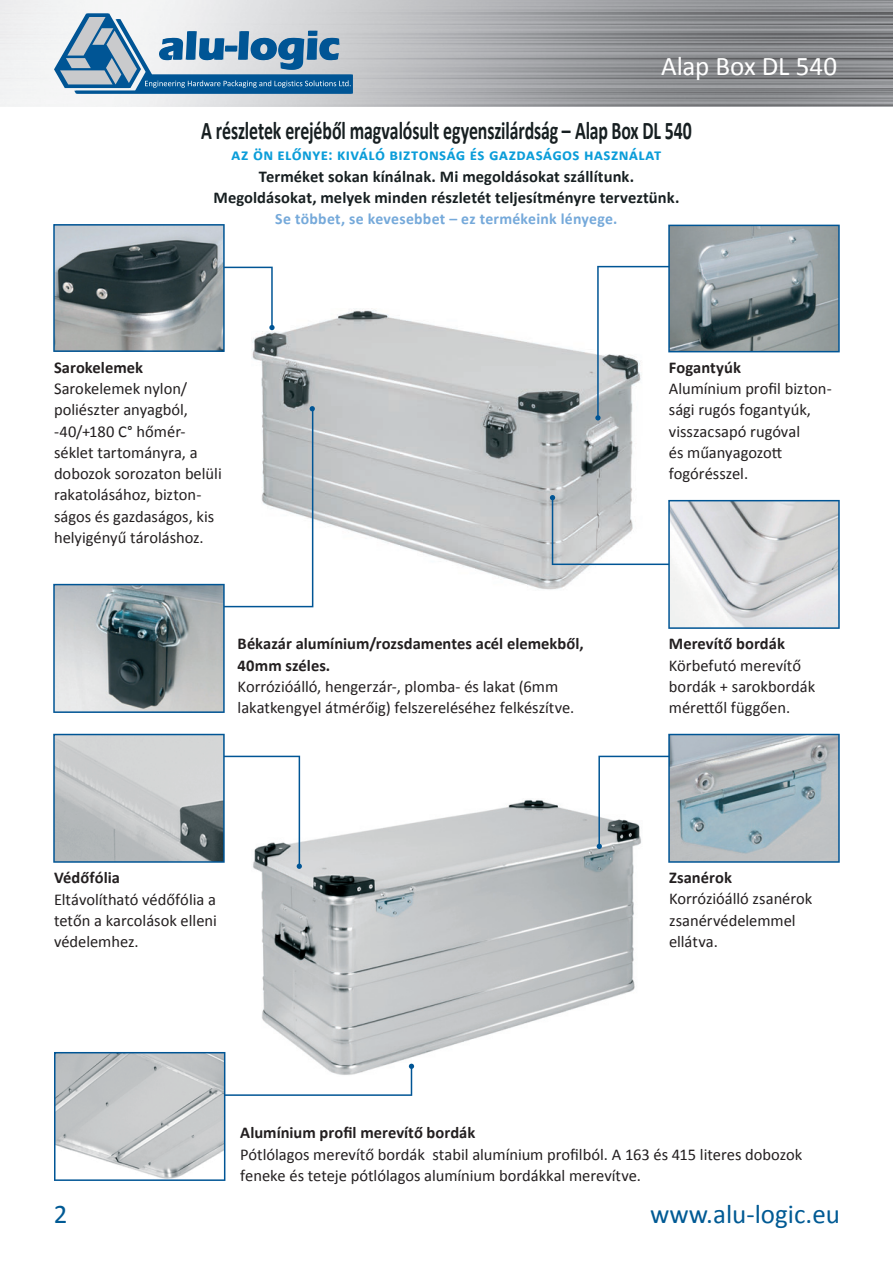
<style>
.page{position:relative;width:893px;height:1263px;background:#fff}
.page>*{position:absolute;margin:0;border:0;box-sizing:border-box;transform-origin:0 0}
.t1{font:27px "Calibri";color:#015a94}
.t2{font:27px "Calibri";letter-spacing:-.005em;color:#fff}
.t3{font:700 25.5px "Calibri";letter-spacing:-.005em;color:#171f21;scale:.7 1}
.t4{font:16.5px/21.3px "Calibri";color:#231f20}
.t5{font:700 16.5px/21.3px "Calibri";color:#231f20}
.t6{font:700 16.5px/21.3px "Calibri";letter-spacing:.005em;color:#171f21;text-align:center}
.t7{font:700 16.5px "Calibri";letter-spacing:.025em;color:#0b9dd9}
.t8{font:700 15.75px "Calibri";letter-spacing:.015em;color:#75a9da}
</style>
<div class="page">
<img style="left:0;top:0;width:893px;height:106px">
<img style="left:255px;top:799px;width:380px;height:268px">
<img style="left:252px;top:310px;width:381px;height:280px">
<svg style="left:53px;top:224px;width:222px;height:128px"></svg>
<svg style="left:595px;top:225px;width:245px;height:195px"></svg>
<svg style="left:53px;top:406px;width:262px;height:307px"></svg>
<svg style="left:550px;top:495px;width:290px;height:134px"></svg>
<svg style="left:54px;top:1052px;width:360px;height:129px"></svg>
<svg style="left:597px;top:734px;width:243px;height:129px"></svg>
<svg style="left:53px;top:734px;width:249px;height:135px"></svg>
<svg style="left:54px;top:14px;width:299px;height:80px"></svg>
<h1 class="t2" style="left:661px;top:50px;width:178px">Alap Box DL 540</h1>
<h2 class="t3" style="left:201px;top:115px;width:702px">A részletek erejéből magvalósult egyenszilárdság – Alap Box DL 540</h2>
<p class="t7" style="left:232px;top:145px;width:431px">AZ ÖN ELŐNYE: KIVÁLÓ BIZTONSÁG ÉS GAZDASÁGOS HASZNÁLAT</p>
<p class="t6" style="left:213px;top:165px;width:467px">Terméket sokan kínálnak. Mi megoldásokat szállítunk.<br>Megoldásokat, melyek minden részletét teljesítményre terveztünk.</p>
<p class="t8" style="left:275px;top:209px;width:344px">Se többet, se kevesebbet – ez termékeink lényege.</p>
<p class="t5" style="left:54px;top:357px;width:91px">Sarokelemek</p>
<p class="t4" style="left:54px;top:378px;width:169px">Sarokelemek nylon/ poliészter anyagból, -40/+180 C° hőmér&shy;séklet tartományra, a dobozok sorozaton belüli rakatolásához, bizton&shy;ságos és gazdaságos, kis helyigényű tároláshoz.</p>
<p class="t5" style="left:238px;top:633px;width:347px">Békazár alumínium/rozsdamentes acél elemekből,<br>40mm széles.</p>
<p class="t4" style="left:238px;top:675px;width:338px">Korrózióálló, hengerzár-, plomba- és lakat (6mm lakatkengyel átmérőig) felszereléséhez felkészítve.</p>
<p class="t5" style="left:54px;top:867px;width:67px">Védőfólia</p>
<p class="t4" style="left:54px;top:888px;width:164px;text-align:justify">Eltávolítható védőfólia a tetőn a karcolások elleni védelemhez.</p>
<p class="t5" style="left:669px;top:357px;width:74px">Fogantyúk</p>
<p class="t4" style="left:669px;top:378px;width:164px">Alumínium profil bizton&shy;sági rugós fogantyúk, visszacsapó rugóval<br>és műanyagozott fogórésszel.</p>
<p class="t5" style="left:669px;top:633px;width:118px">Merevítő bordák</p>
<p class="t4" style="left:669px;top:654px;width:148px">Körbefutó merevítő bordák + sarokbordák mérettől függően.</p>
<p class="t5" style="left:669px;top:867px;width:64px">Zsanérok</p>
<p class="t4" style="left:669px;top:888px;width:145px">Korrózióálló zsanérok zsanérvédelemmel ellátva.</p>
<h1 class="t1" style="left:54px;top:1198px;width:15px">2</h1>
<p class="t5" style="left:240px;top:1122px;width:237px">Alumínium profil merevítő bordák</p>
<p class="t4" style="left:240px;top:1143px;width:563px">Pótlólagos merevítő bordák stabil alumínium profilból. A 163 és 415 literes dobozok feneke és teteje pótlólagos alumínium bordákkal merevítve.</p>
<h1 class="t1" style="left:650px;top:1198px;width:191px">www.alu-logic.eu</h1>
</div>
